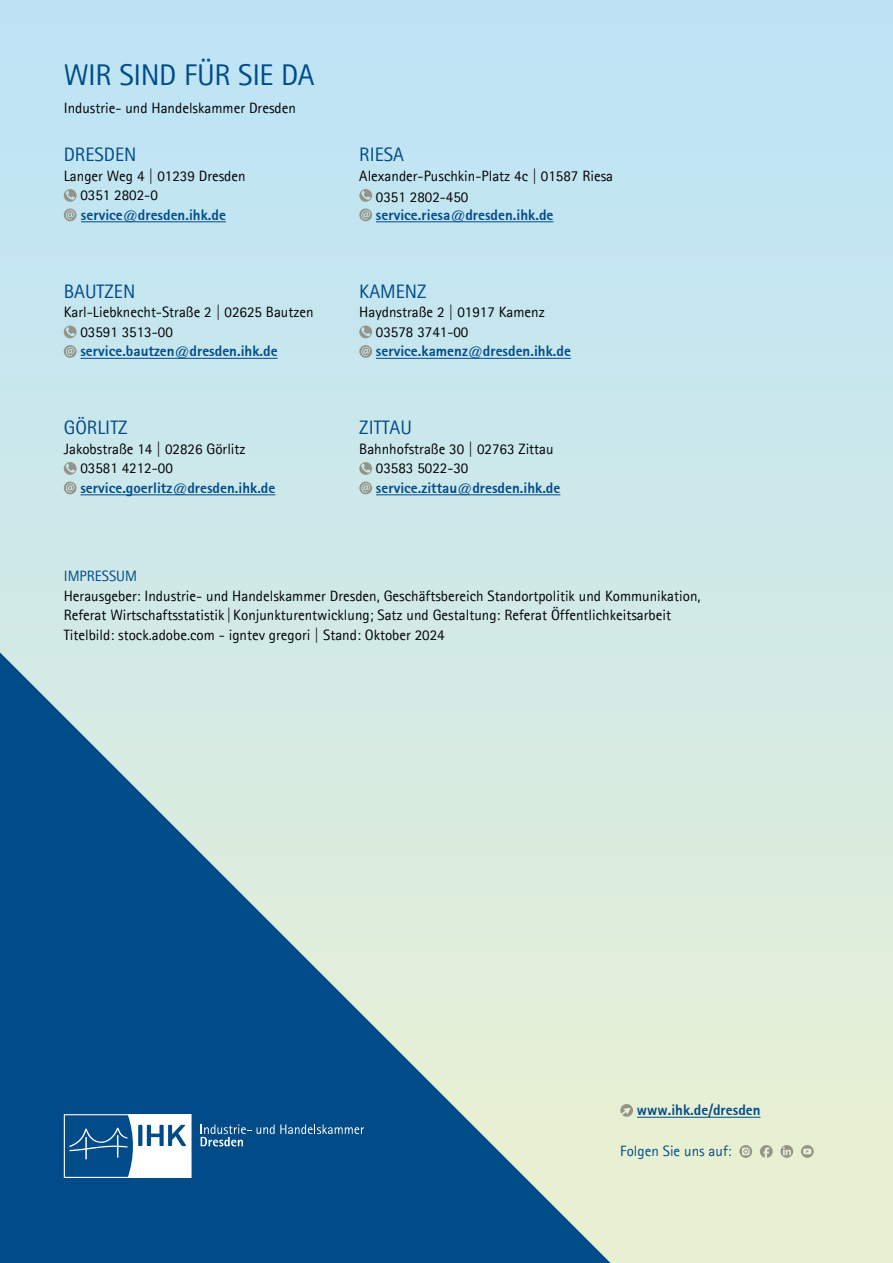
<style>
.page{position:relative;width:893px;height:1263px;background:#fff}
.page>*{position:absolute;margin:0;border:0;box-sizing:border-box;transform-origin:0 0}
.A4_Innenseiten_h1_-_A4_Innenseiten_Übers{font:30px "Agfa Rotis Sans Serif";letter-spacing:-.015em;color:#004b88}
.A4_Cover_p_-_Adresse-Titelzeile{font:19.5px "Agfa Rotis Sans Serif";color:#004b88}
.A4_Cover_p_-_Adresse-Kontakte{font:15px "Agfa Rotis Sans Serif";color:#000}
.A4_Cover_p_-_Impressum_-_Text{font:15px/19.5px "Agfa Rotis Sans Serif";color:#000}
.A4_Cover_p_-_Adresse-Kontakte-2{font:800 15px/19.5px "Agfa Rotis Sans Serif";color:#004b88}
.A4_Cover_p_-_Impressum_-_Titel{font:15px "Agfa Rotis Sans Serif";color:#004b88}
.s1{font-weight:400;color:#000}
</style>
<div class="page">
<div style="left:0;top:0;width:893px;height:1263px;background:linear-gradient(to bottom,#bae3f8,#ebf1d1)"></div>
<svg style="left:0;top:652px;width:610px;height:611px;background:#6f9db3"></svg>
<svg style="left:257px;top:1124px;width:107px;height:10px"></svg>
<svg style="left:201px;top:1124px;width:50px;height:22px"></svg>
<svg style="left:64px;top:1114px;width:127px;height:64px"></svg>
<hr style="left:81px;top:221px;width:145px;height:1px;background:#004b88">
<hr style="left:80px;top:358px;width:198px;height:1px;background:#004b88">
<hr style="left:80px;top:494px;width:195px;height:1px;background:#004b88">
<svg style="left:64px;top:189px;width:13px;height:13px"></svg>
<svg style="left:64px;top:209px;width:13px;height:12px"></svg>
<svg style="left:64px;top:326px;width:13px;height:12px"></svg>
<svg style="left:64px;top:345px;width:13px;height:13px"></svg>
<svg style="left:64px;top:462px;width:13px;height:13px"></svg>
<svg style="left:64px;top:482px;width:13px;height:12px"></svg>
<hr style="left:376px;top:221px;width:177px;height:1px;background:#004b88">
<hr style="left:376px;top:358px;width:195px;height:1px;background:#004b88">
<hr style="left:376px;top:494px;width:184px;height:1px;background:#004b88">
<svg style="left:359px;top:189px;width:13px;height:13px"></svg>
<svg style="left:359px;top:209px;width:13px;height:12px"></svg>
<svg style="left:359px;top:326px;width:13px;height:12px"></svg>
<svg style="left:359px;top:345px;width:13px;height:13px"></svg>
<svg style="left:359px;top:462px;width:13px;height:13px"></svg>
<svg style="left:359px;top:482px;width:13px;height:12px"></svg>
<hr style="left:637px;top:1117px;width:124px;height:1px;background:#004b88">
<svg style="left:620px;top:1104px;width:13px;height:13px"></svg>
<svg style="left:739px;top:1145px;width:13px;height:13px"></svg>
<svg style="left:760px;top:1145px;width:13px;height:13px"></svg>
<svg style="left:780px;top:1145px;width:13px;height:13px"></svg>
<svg style="left:801px;top:1145px;width:13px;height:13px"></svg>
<h1 class="A4_Innenseiten_h1_-_A4_Innenseiten_Übers" style="left:64px;top:57px;width:252px">WIR SIND FÜR SIE DA</h1>
<p class="A4_Cover_p_-_Adresse-Kontakte" style="left:64px;top:99px;width:234px">Industrie- und Handelskammer Dresden</p>
<p class="A4_Cover_p_-_Adresse-Titelzeile" style="left:64px;top:143px;width:74px">DRESDEN</p>
<p class="A4_Cover_p_-_Adresse-Kontakte" style="left:64px;top:167px;width:183px">Langer Weg 4 | 01239 Dresden</p>
<p class="A4_Cover_p_-_Adresse-Kontakte" style="left:80px;top:186px;width:79px">0351 2802-0</p>
<p class="A4_Cover_p_-_Adresse-Kontakte-2" style="left:81px;top:205px;width:146px">service@dresden.ihk.de</p>
<p class="A4_Cover_p_-_Adresse-Titelzeile" style="left:64px;top:280px;width:73px">BAUTZEN</p>
<p class="A4_Cover_p_-_Adresse-Kontakte" style="left:64px;top:303px;width:251px">Karl-Liebknecht-Straße 2 | 02625 Bautzen</p>
<p class="A4_Cover_p_-_Adresse-Kontakte" style="left:80px;top:323px;width:94px">03591 3513-00</p>
<p class="A4_Cover_p_-_Adresse-Kontakte-2" style="left:80px;top:341px;width:199px">service.bautzen@dresden.ihk.de</p>
<p class="A4_Cover_p_-_Adresse-Titelzeile" style="left:64px;top:416px;width:65px">GÖRLITZ</p>
<p class="A4_Cover_p_-_Adresse-Kontakte" style="left:64px;top:440px;width:183px">Jakobstraße 14 | 02826 Görlitz</p>
<p class="A4_Cover_p_-_Adresse-Kontakte" style="left:80px;top:459px;width:94px">03581 4212-00</p>
<p class="A4_Cover_p_-_Adresse-Kontakte-2" style="left:80px;top:478px;width:196px">service.goerlitz@dresden.ihk.de</p>
<p class="A4_Cover_p_-_Adresse-Titelzeile" style="left:359px;top:143px;width:46px">RIESA</p>
<p class="A4_Cover_p_-_Adresse-Kontakte" style="left:359px;top:167px;width:255px">Alexander-Puschkin-Platz 4c | 01587 Riesa</p>
<p class="A4_Cover_p_-_Adresse-Kontakte" style="left:376px;top:188px;width:94px">0351 2802-450</p>
<p class="A4_Cover_p_-_Adresse-Kontakte-2" style="left:376px;top:205px;width:179px">service.riesa@dresden.ihk.de</p>
<p class="A4_Cover_p_-_Adresse-Titelzeile" style="left:359px;top:280px;width:69px">KAMENZ</p>
<p class="A4_Cover_p_-_Adresse-Kontakte" style="left:359px;top:303px;width:187px">Haydnstraße 2 | 01917 Kamenz</p>
<p class="A4_Cover_p_-_Adresse-Kontakte" style="left:376px;top:323px;width:94px">03578 3741-00</p>
<p class="A4_Cover_p_-_Adresse-Kontakte-2" style="left:376px;top:341px;width:196px">service.kamenz@dresden.ihk.de</p>
<p class="A4_Cover_p_-_Adresse-Titelzeile" style="left:359px;top:416px;width:54px">ZITTAU</p>
<p class="A4_Cover_p_-_Adresse-Kontakte" style="left:359px;top:440px;width:196px">Bahnhofstraße 30 | 02763 Zittau</p>
<p class="A4_Cover_p_-_Adresse-Kontakte-2" style="left:376px;top:458px;width:186px"><span class="s1">03583 5022-30 </span>service.zittau@dresden.ihk.de</p>
<p class="A4_Cover_p_-_Impressum_-_Titel" style="left:64px;top:567px;width:75px">IMPRESSUM</p>
<p class="A4_Cover_p_-_Impressum_-_Text" style="left:64px;top:586px;width:638px">Herausgeber: Industrie- und Handelskammer Dresden, Geschäftsbereich Standortpolitik und Kommunikation,<br>Referat Wirtschaftsstatistik |Konjunkturentwicklung; Satz und Gestaltung: Referat Öffentlichkeitsarbeit</p>
<p class="A4_Cover_p_-_Impressum_-_Text" style="left:64px;top:625px;width:382px">Titelbild: stock.adobe.com - igntev gregori | Stand: Oktober 2024</p>
<p class="A4_Cover_p_-_Adresse-Kontakte-2" style="left:637px;top:1100px;width:125px">www.ihk.de/dresden</p>
<p class="A4_Cover_p_-_Impressum_-_Titel" style="left:620px;top:1142px;width:113px">Folgen Sie uns auf:</p>
</div>
